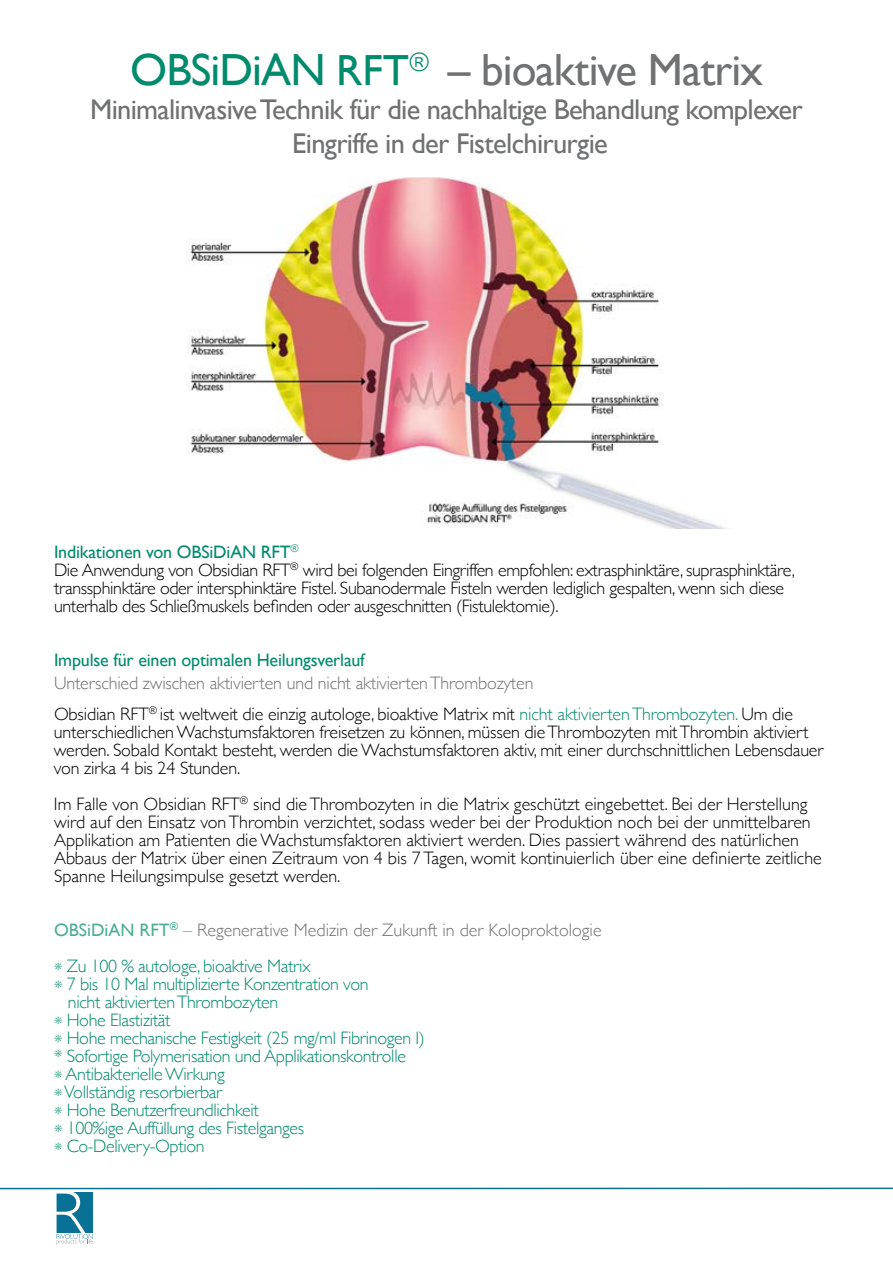
<style>
.page{position:relative;width:893px;height:1263px;background:#fff}
.page>*{position:absolute;margin:0;border:0;box-sizing:border-box;transform-origin:0 0}
.t1{font:300 67.8px "Gill Sans";color:#fff}
.t2{font:45px "Gill Sans";letter-spacing:-.02em;color:#707172}
.t3{font:28.5px/34.2px "Gill Sans";letter-spacing:-.025em;color:#707172;text-align:center}
.t4{font:300 18px/18px "Gill Sans";letter-spacing:-.01em;color:#000}
.t5{font:300 18px "Gill Sans";letter-spacing:-.02em;color:#008b6c}
.t6{font:300 18px/36px "Gill Sans";color:#707172}
.t7{font:18px "Gill Sans";letter-spacing:-.01em;color:#008b6c}
.s1{color:#008b6c}
.s2{font-size:43.5px;color:#008b6c}
.s3{font-weight:400;color:#008b6c}
.s4{color:#707172}
.s5{font-weight:400;color:#4dae98}
</style>
<div class="page">
<img style="left:186px;top:177px;width:539px;height:351px">
<hr style="left:0;top:1187px;width:893px;height:2px;background:#097195">
<div style="left:54px;top:1192px;width:39px;height:40px;background:#097195"></div>
<svg style="left:57px;top:1234px;width:36px;height:10px"></svg>
<h2 class="t2" style="left:130px;top:43px;width:634px"><span class="s1">OBSiDiAN</span> <span class="s2">RFT</span><sup>®</sup> – bioaktive Matrix</h2>
<h3 class="t3" style="left:90px;top:92px;width:714px">Minimalinvasive Technik für die nachhaltige Behandlung komplexer<br>Eingriffe in der Fistelchirurgie</h3>
<p class="t4" style="left:54px;top:542px;width:742px"><span class="s3">Indikationen von OBSiDiAN RFT</span><sup>®<br></sup>Die Anwendung von Obsidian RFT<sup>®</sup> wird bei folgenden Eingriffen empfohlen: extrasphinktäre, suprasphinktäre, transsphinktäre oder intersphinktäre Fistel. Subanodermale Fisteln werden lediglich gespalten, wenn sich diese unterhalb des Schließmuskels befinden oder ausgeschnitten (Fistulektomie).</p>
<p class="t7" style="left:54px;top:649px;width:312px">Impulse für einen optimalen Heilungsverlauf</p>
<p class="t4" style="left:54px;top:666px;width:741px;line-height:31.5px"><span class="s4">Unterschied zwischen aktivierten und nicht aktivierten Thrombozyten<br></span>Obsidian RFT<sup>®</sup> ist weltweit die einzig autologe, bioaktive Matrix mit <span class="s1">nicht aktivierten Thrombozyten.</span> Um die</p>
<p class="t4" style="left:54px;top:722px;width:771px">unterschiedlichen Wachstumsfaktoren freisetzen zu können, müssen die Thrombozyten mit Thrombin aktiviert werden. Sobald Kontakt besteht, werden die Wachstumsfaktoren aktiv, mit einer durchschnittlichen Lebensdauer von zirka 4 bis 24 Stunden.</p>
<p class="t4" style="left:54px;top:794px;width:769px">Im Falle von Obsidian RFT<sup>®</sup> sind die Thrombozyten in die Matrix geschützt eingebettet. Bei der Herstellung wird auf den Einsatz von Thrombin verzichtet, sodass weder bei der Produktion noch bei der unmittelbaren Applikation am Patienten die Wachstumsfaktoren aktiviert werden. Dies passiert während des natürlichen Abbaus der Matrix über einen Zeitraum von 4 bis 7 Tagen, womit kontinuierlich über eine definierte zeitliche Spanne Heilungsimpulse gesetzt werden.</p>
<p class="t6" style="left:54px;top:911px;width:549px"><span class="s5">OBSiDiAN RFT</span><sup>®</sup> – Regenerative Medizin der Zukunft in der Koloproktologie <span class="s1">* Zu 100 % autologe, bioaktive Matrix</span></p>
<p class="t5" style="left:54px;top:970px;width:316px">* 7 bis 10 Mal multiplizierte Konzentration von</p>
<p class="t5" style="left:68px;top:988px;width:212px">nicht aktivierten Thrombozyten</p>
<p class="t5" style="left:54px;top:1006px;width:118px">* Hohe Elastizität</p>
<p class="t5" style="left:54px;top:1024px;width:372px">* Hohe mechanische Festigkeit (25 mg/ml Fibrinogen I)</p>
<p class="t5" style="left:54px;top:1042px;width:353px">* Sofortige Polymerisation und Applikationskontrolle</p>
<p class="t5" style="left:54px;top:1060px;width:172px">* Antibakterielle Wirkung</p>
<p class="t5" style="left:54px;top:1078px;width:170px">* Vollständig resorbierbar</p>
<p class="t5" style="left:54px;top:1096px;width:206px">* Hohe Benutzerfreundlichkeit</p>
<p class="t5" style="left:54px;top:1114px;width:252px">* 100%ige Auffüllung des Fistelganges</p>
<p class="t5" style="left:54px;top:1132px;width:152px">* Co-Delivery-Option</p>
<h1 class="t1" style="left:48px;top:1175px;width:40px">R</h1>
</div>
